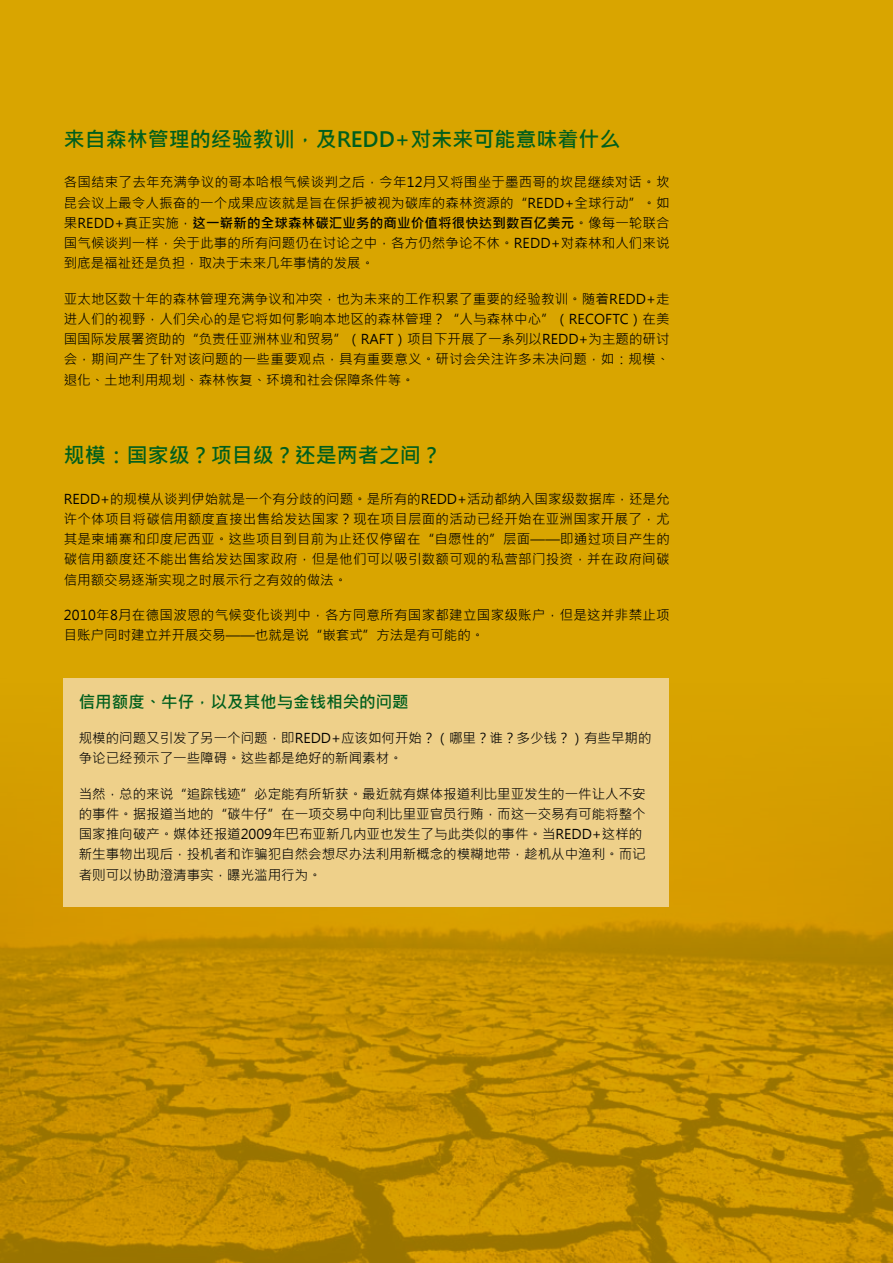
<style>
.page{position:relative;width:893px;height:1263px;background:#d9a500}
.page>*{position:absolute;margin:0;border:0;box-sizing:border-box;transform-origin:0 0}
.t1{font:700 21px "Microsoft Jheng Hei";color:#005e1d}
.t2{font:700 16.5px "Microsoft Jheng Hei";color:#005e1d}
.t3{font:13.5px/20.2px "Microsoft Jheng Hei";color:#000;text-align:justify}
.t4{font:13.5px/20.2px "Microsoft Jheng Hei";letter-spacing:.02em;color:#000}
.s1{font-weight:700}
</style>
<div class="page">
<img style="left:0;top:678px;width:893px;height:585px">
<div style="left:64px;top:678px;width:605px;height:229px;background:#eed08a"></div>
<h1 class="t1" style="left:64px;top:126px;width:558px">来自森林管理的经验教训，及REDD+对未来可能意味着什么</h1>
<p class="t3" style="left:64px;top:172px;width:607px">各国结束了去年充满争议的哥本哈根气候谈判之后，今年12月又将围坐于墨西哥的坎昆继续对话。坎昆会议上最令人振奋的一个成果应该就是旨在保护被视为碳库的森林资源的“REDD+全球行动”。如果REDD+真正实施，<span class="s1">这一崭新的全球森林碳汇业务的商业价值将很快达到数百亿美元</span>。像每一轮联合国气候谈判一样，关于此事的所有问题仍在讨论之中，各方仍然争论不休。REDD+对森林和人们来说到底是福祉还是负担，取决于未来几年事情的发展。</p>
<p class="t3" style="left:64px;top:288px;width:607px">亚太地区数十年的森林管理充满争议和冲突，也为未来的工作积累了重要的经验教训。随着REDD+走进人们的视野，人们关心的是它将如何影响本地区的森林管理？“人与森林中心”（RECOFTC）在美国国际发展署资助的“负责任亚洲林业和贸易”（RAFT）项目下开展了一系列以REDD+为主题的研讨会，期间产生了针对该问题的一些重要观点，具有重要意义。研讨会关注许多未决问题，如：规模、退化、土地利用规划、森林恢复、环境和社会保障条件等。</p>
<h1 class="t1" style="left:64px;top:442px;width:380px">规模：国家级？项目级？还是两者之间？</h1>
<p class="t3" style="left:64px;top:489px;width:608px">REDD+的规模从谈判伊始就是一个有分歧的问题。是所有的REDD+活动都纳入国家级数据库，还是允许个体项目将碳信用额度直接出售给发达国家？现在项目层面的活动已经开始在亚洲国家开展了，尤其是柬埔寨和印度尼西亚。这些项目到目前为止还仅停留在“自愿性的”层面——即通过项目产生的碳信用额度还不能出售给发达国家政府，但是他们可以吸引数额可观的私营部门投资，并在政府间碳信用额交易逐渐实现之时展示行之有效的做法。</p>
<p class="t4" style="left:64px;top:605px;width:607px">2010年8月在德国波恩的气候变化谈判中，各方同意所有国家都建立国家级账户，但是这并非禁止项目账户同时建立并开展交易——也就是说“嵌套式”方法是有可能的。</p>
<p class="t2" style="left:79px;top:691px;width:332px">信用额度、牛仔，以及其他与金钱相关的问题</p>
<p class="t3" style="left:79px;top:728px;width:574px">规模的问题又引发了另一个问题，即REDD+应该如何开始？（哪里？谁？多少钱？）有些早期的争论已经预示了一些障碍。这些都是绝好的新闻素材。</p>
<p class="t3" style="left:79px;top:783px;width:569px;text-align:left">当然，总的来说“追踪钱迹”必定能有所斩获。最近就有媒体报道利比里亚发生的一件让人不安的事件。据报道当地的“碳牛仔”在一项交易中向利比里亚官员行贿，而这一交易有可能将整个国家推向破产。媒体还报道2009年巴布亚新几内亚也发生了与此类似的事件。当REDD+这样的新生事物出现后，投机者和诈骗犯自然会想尽办法利用新概念的模糊地带，趁机从中渔利。而记者则可以协助澄清事实，曝光滥用行为。</p>
</div>
